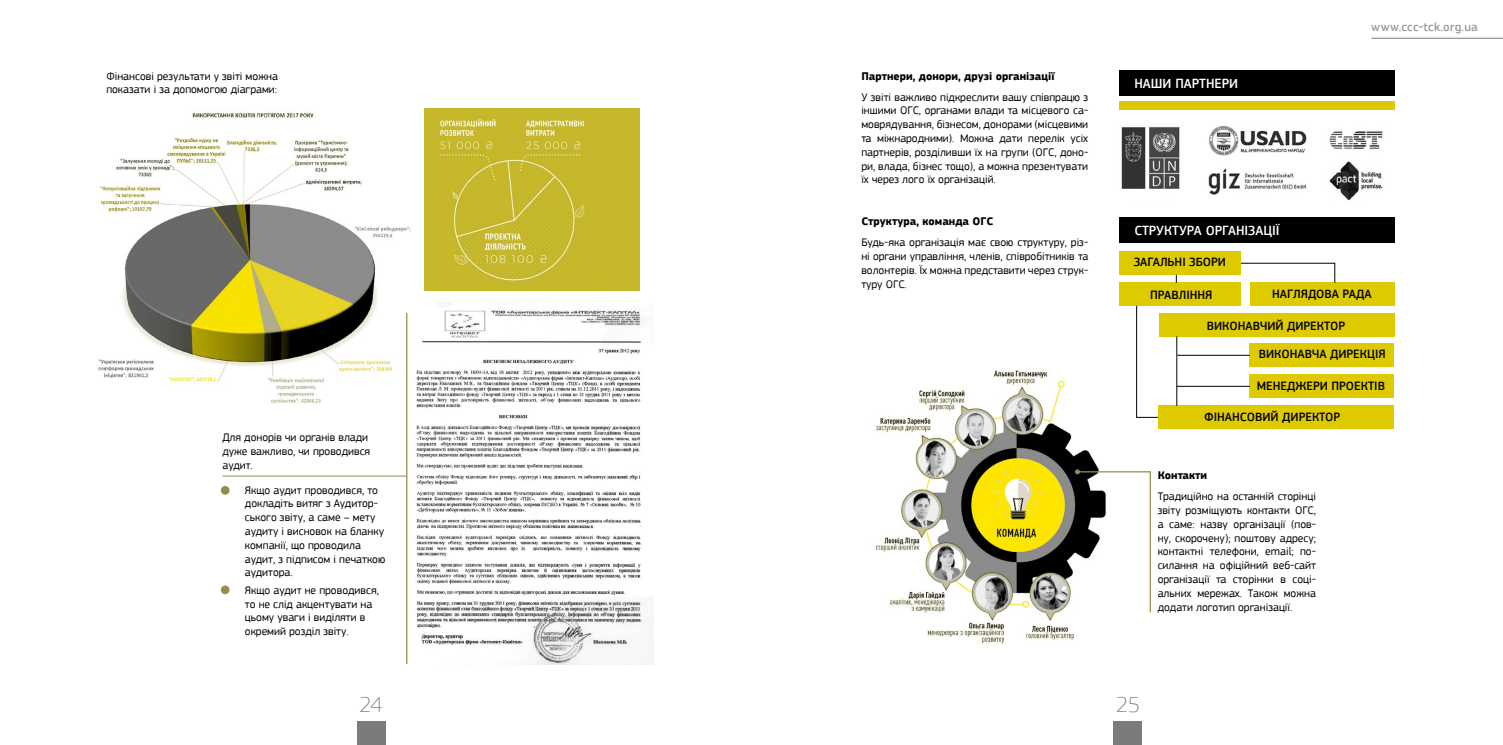
<style>
.page{position:relative;width:1503px;height:745px;background:#fff}
.page>*{position:absolute;margin:0;border:0;box-sizing:border-box;transform-origin:0 0}
.t1{font:100 22.5px "PF Square Sans Pro";color:#7c7b7b}
.t2{font:500 13.75px "PF Square Sans Pro";color:#fff}
.t3{font:500 12.5px "PF Square Sans Pro";color:#000}
.t4{font:500 12.5px "PF Square Sans Pro";letter-spacing:.015em;color:#9d9d9c}
.t5{font:11.5px/13.8px "PF Square Sans Pro";color:#000}
.t6{font:700 11.5px "PF Square Sans Pro";color:#000}
</style>
<div class="page">
<hr style="left:1371px;top:38px;width:131px;height:1px;background:#979696">
<div style="left:357px;top:720px;width:29px;height:24px;background:#7c7b7b"></div>
<div style="left:1113px;top:720px;width:29px;height:24px;background:#7c7b7b"></div>
<div style="left:424px;top:109px;width:216px;height:182px;background:#c6b82a"></div>
<div style="left:1119px;top:217px;width:275px;height:25px;background:#000"></div>
<div style="left:1119px;top:251px;width:121px;height:23px;background:#ddca00"></div>
<div style="left:1119px;top:282px;width:121px;height:23px;background:#ddca00"></div>
<div style="left:1250px;top:282px;width:144px;height:23px;background:#ddca00"></div>
<div style="left:1158px;top:313px;width:236px;height:23px;background:#ddca00"></div>
<div style="left:1249px;top:343px;width:145px;height:23px;background:#ddca00"></div>
<div style="left:1249px;top:374px;width:145px;height:23px;background:#ddca00"></div>
<div style="left:1157px;top:405px;width:236px;height:23px;background:#ddca00"></div>
<svg style="left:1240px;top:262px;width:95px;height:21px"></svg>
<hr style="left:1176px;top:336px;width:1px;height:69px;background:#000">
<hr style="left:1177px;top:354px;width:72px;height:1px;background:#000">
<hr style="left:1176px;top:385px;width:73px;height:1px;background:#000">
<svg style="left:1135px;top:305px;width:23px;height:113px"></svg>
<div style="left:1119px;top:71px;width:275px;height:25px;background:#000"></div>
<div style="left:1119px;top:101px;width:275px;height:8px;background:#ddca00"></div>
<img style="left:875px;top:370px;width:224px;height:274px">
<img style="left:1121px;top:126px;width:262px;height:74px">
<img style="left:98px;top:112px;width:312px;height:299px">
<img style="left:416px;top:302px;width:237px;height:361px">
<img style="left:439px;top:119px;width:146px;height:162px">
<div style="left:221px;top:485px;width:8px;height:9px;background:#948d4e;border-radius:50%"></div>
<div style="left:221px;top:585px;width:8px;height:9px;background:#948d4e;border-radius:50%"></div>
<hr style="left:406px;top:313px;width:1px;height:350px;background:#948d4e">
<hr style="left:222px;top:475px;width:185px;height:1px;background:#948d4e">
<svg style="left:1075px;top:469px;width:76px;height:144px"></svg>
<p class="t5" style="left:106px;top:69px;width:173px">Фінансові результати у звіті можна показати і за допомогою діаграми:</p>
<p class="t5" style="left:222px;top:430px;width:149px">Для донорів чи органів влади дуже важливо, чи проводився аудит.</p>
<p class="t5" style="left:245px;top:482px;width:142px;text-indent:-22px">• Якщо аудит проводився, то докладіть витяг з Аудитор&shy;ського звіту, а саме – мету аудиту і висновок на бланку компанії, що проводила аудит, з підписом і печаткою аудитора.</p>
<p class="t5" style="left:245px;top:582px;width:135px;text-indent:-23px">• Якщо аудит не проводився, то не слід акцентувати на цьому уваги і виділяти в окремий розділ звіту.</p>
<p class="t6" style="left:861px;top:69px;width:194px">Партнери, донори, друзі організації</p>
<p class="t5" style="left:861px;top:90px;width:228px;text-align:justify">У звіті важливо підкреслити вашу співпрацю з іншими ОГС, органами влади та місцевого са&shy;моврядування, бізнесом, донорами (місцевими та міжнародними). Можна дати перелік усіх партнерів, розділивши їх на групи (ОГС, доно&shy;ри, влада, бізнес тощо), а можна презентувати їх через лого їх організацій.</p>
<p class="t6" style="left:861px;top:214px;width:132px">Структура, команда ОГС</p>
<p class="t5" style="left:861px;top:235px;width:228px;text-align:justify">Будь-яка організація має свою структуру, різ&shy;ні органи управління, членів, співробітників та волонтерів. Їх можна представити через струк&shy;туру ОГС.</p>
<p class="t2" style="left:1134px;top:76px;width:105px">НАШИ ПАРТНЕРИ</p>
<p class="t2" style="left:1134px;top:222px;width:147px">СТРУКТУРА ОРГАНІЗАЦІЇ</p>
<p class="t3" style="left:1133px;top:255px;width:94px">ЗАГАЛЬНІ ЗБОРИ</p>
<p class="t4" style="left:1371px;top:19px;width:108px">www.ccc-tck.org.ua</p>
<p class="t3" style="left:1150px;top:287px;width:64px">ПРАВЛІННЯ</p>
<p class="t3" style="left:1272px;top:287px;width:101px">НАГЛЯДОВА РАДА</p>
<p class="t3" style="left:1206px;top:318px;width:140px">ВИКОНАВЧИЙ ДИРЕКТОР</p>
<p class="t3" style="left:1258px;top:346px;width:128px">ВИКОНАВЧА ДИРЕКЦІЯ</p>
<p class="t3" style="left:1256px;top:378px;width:130px">МЕНЕДЖЕРИ ПРОЕКТІВ</p>
<p class="t3" style="left:1204px;top:410px;width:138px">ФІНАНСОВИЙ ДИРЕКТОР</p>
<p class="t6" style="left:1157px;top:468px;width:51px">Контакти</p>
<p class="t5" style="left:1157px;top:489px;width:160px;text-align:justify">Традиційно на останній сторінці звіту розміщують контакти ОГС, а саме: назву організації (пов&shy;ну, скорочену); поштову адресу; контактні телефони, еmail; по&shy;силання на офіційний веб-сайт організації та сторінки в соці&shy;альних мережах. Також можна додати логотип організації.</p>
<h1 class="t1" style="left:359px;top:691px;width:24px">24</h1>
<h1 class="t1" style="left:1116px;top:691px;width:26px">25</h1>
</div>
